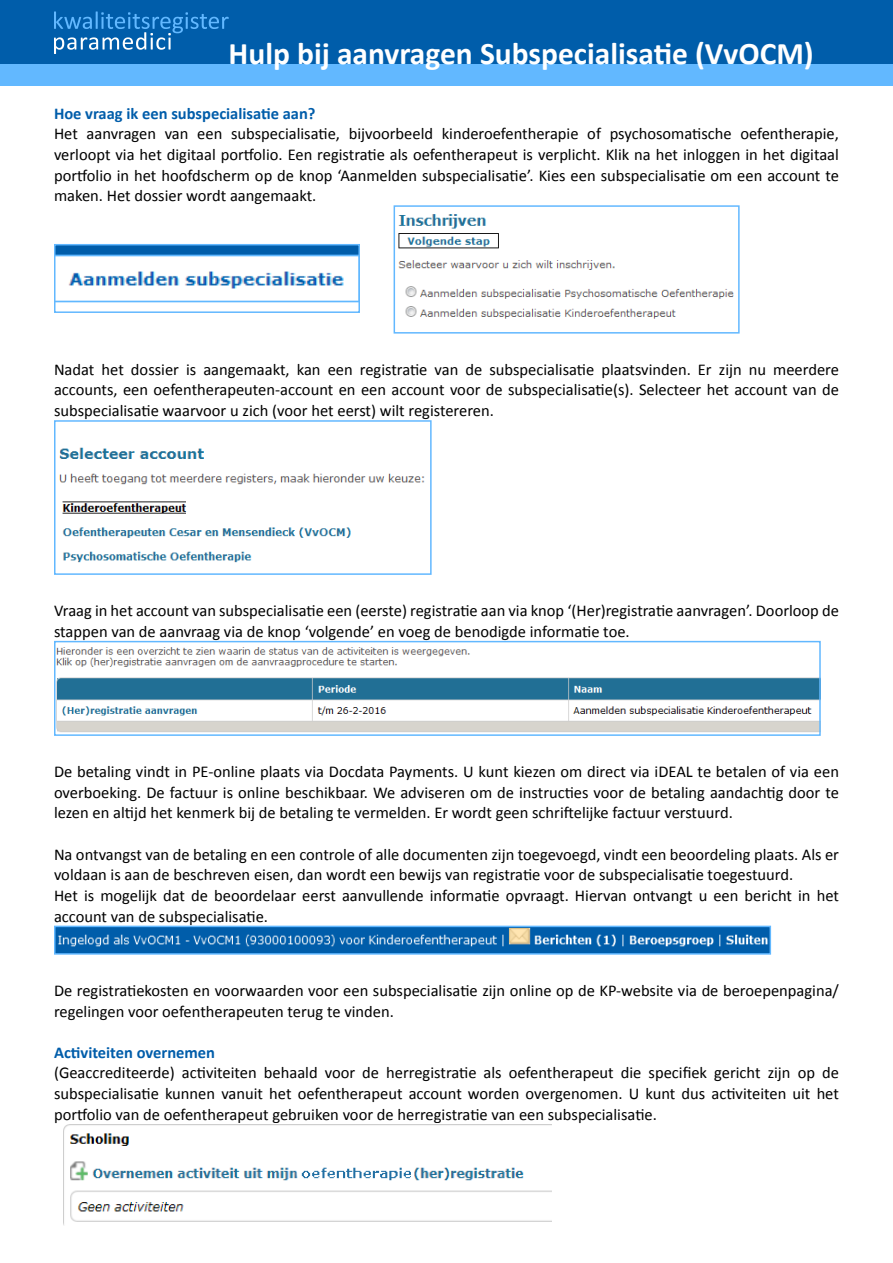
<style>
.page{position:relative;width:893px;height:1263px;background:#fff}
.page>*{position:absolute;margin:0;border:0;box-sizing:border-box;transform-origin:0 0}
.t1{font:700 31.5px "Calibri";color:#fff}
.t2{font:16.5px/20.7px "Calibri";color:#000;text-align:justify}
.t3{font:700 16.5px "Calibri";color:#005daa}
</style>
<div class="page">
<div style="left:0;top:65px;width:893px;height:21px;background:#62b8ff"></div>
<div style="left:0;top:0;width:892px;height:64px;background:#005daa"></div>
<svg style="left:54px;top:11px;width:175px;height:43px"></svg>
<img style="left:57px;top:247px;width:300px;height:56px">
<div style="left:54px;top:244px;width:306px;height:69px;border:2px solid #62b8ff"></div>
<img style="left:398px;top:214px;width:336px;height:105px">
<div style="left:394px;top:205px;width:346px;height:129px;border:2px solid #62b8ff"></div>
<img style="left:59px;top:447px;width:366px;height:116px">
<div style="left:54px;top:420px;width:378px;height:155px;border:2px solid #62b8ff"></div>
<img style="left:57px;top:647px;width:761px;height:86px">
<div style="left:54px;top:641px;width:767px;height:95px;border:2px solid #62b8ff"></div>
<img style="left:57px;top:929px;width:711px;height:23px">
<div style="left:54px;top:926px;width:717px;height:29px;border:2px solid #62b8ff"></div>
<img style="left:63px;top:1124px;width:488px;height:101px">
<h1 class="t1" style="left:229px;top:33px;width:587px">Hulp bij aanvragen Subspecialisatie (VvOCM)</h1>
<p class="t3" style="left:54px;top:103px;width:263px">Hoe vraag ik een subspecialisatie aan?</p>
<p class="t2" style="left:54px;top:124px;width:786px">Het aanvragen van een subspecialisatie, bijvoorbeeld kinderoefentherapie of psychosomatische oefentherapie, verloopt via het digitaal portfolio. Een registratie als oefentherapeut is verplicht. Klik na het inloggen in het digitaal portfolio in het hoofdscherm op de knop ‘Aanmelden subspecialisatie’. Kies een subspecialisatie om een account te maken. Het dossier wordt aangemaakt.</p>
<p class="t2" style="left:54px;top:359px;width:786px">Nadat het dossier is aangemaakt, kan een registratie van de subspecialisatie plaatsvinden. Er zijn nu meerdere accounts, een oefentherapeuten-account en een account voor de subspecialisatie(s). Selecteer het account van de subspecialisatie waarvoor u zich (voor het eerst) wilt registereren.</p>
<p class="t2" style="left:54px;top:600px;width:786px">Vraag in het account van subspecialisatie een (eerste) registratie aan via knop ‘(Her)registratie aanvragen’. Doorloop de stappen van de aanvraag via de knop ‘volgende’ en voeg de benodigde informatie toe.</p>
<p class="t2" style="left:54px;top:761px;width:786px">De betaling vindt in PE-online plaats via Docdata Payments. U kunt kiezen om direct via iDEAL te betalen of via een overboeking. De factuur is online beschikbaar. We adviseren om de instructies voor de betaling aandachtig door te lezen en altijd het kenmerk bij de betaling te vermelden. Er wordt geen schriftelijke factuur verstuurd.</p>
<p class="t2" style="left:54px;top:844px;width:786px;text-align:left">Na ontvangst van de betaling en een controle of alle documenten zijn toegevoegd, vindt een beoordeling plaats. Als er voldaan is aan de beschreven eisen, dan wordt een bewijs van registratie voor de subspecialisatie toegestuurd.<br>Het is mogelijk dat de beoordelaar eerst aanvullende informatie opvraagt. Hiervan ontvangt u een bericht in het account van de subspecialisatie.</p>
<p class="t2" style="left:54px;top:980px;width:786px">De registratiekosten en voorwaarden voor een subspecialisatie zijn online op de KP-website via de beroepenpagina/ regelingen voor oefentherapeuten terug te vinden.</p>
<p class="t3" style="left:54px;top:1042px;width:163px">Activiteiten overnemen</p>
<p class="t2" style="left:54px;top:1063px;width:786px">(Geaccrediteerde) activiteiten behaald voor de herregistratie als oefentherapeut die specifiek gericht zijn op de subspecialisatie kunnen vanuit het oefentherapeut account worden overgenomen. U kunt dus activiteiten uit het portfolio van de oefentherapeut gebruiken voor de herregistratie van een subspecialisatie.</p>
</div>
